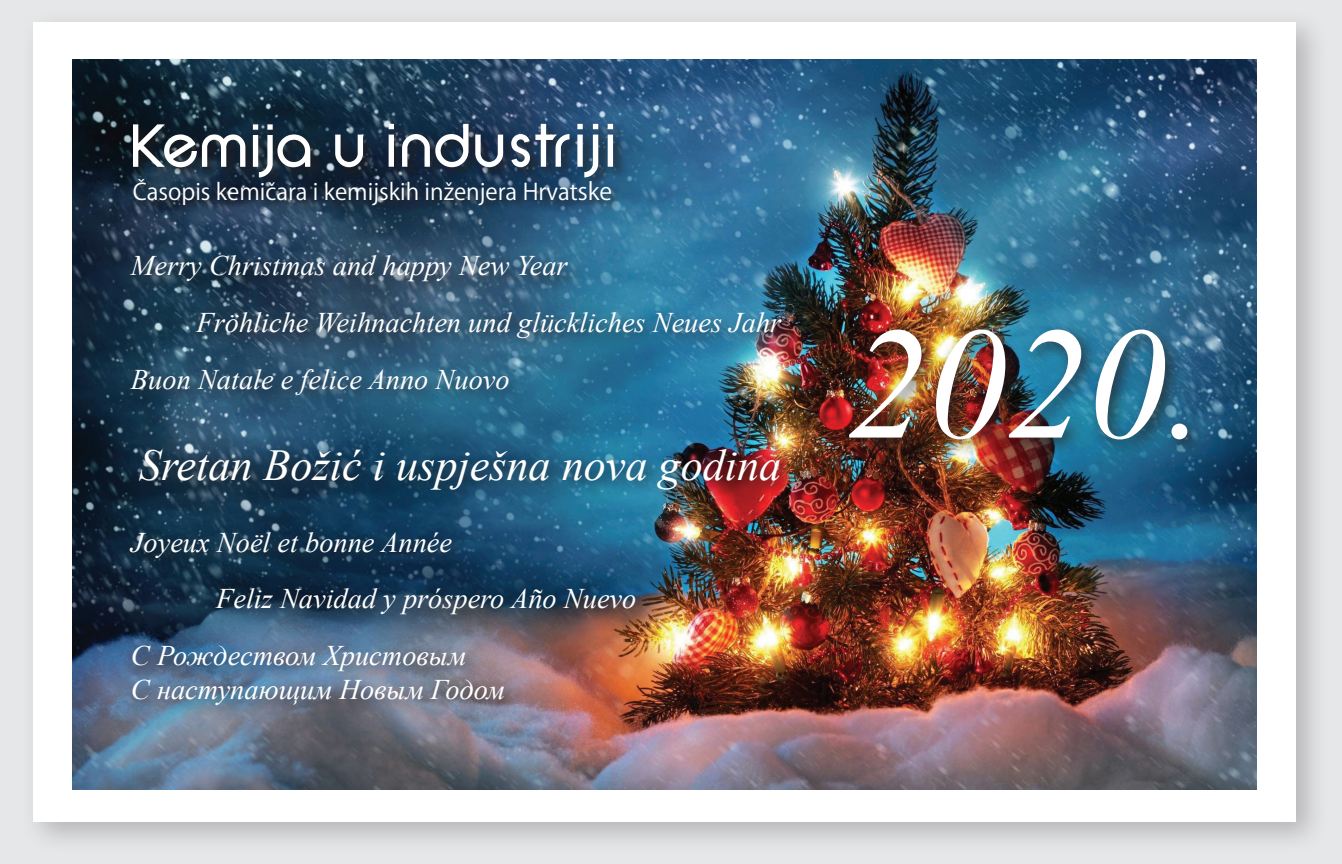
<style>
.page{position:relative;width:1342px;height:864px;background:#fff}
.page>*{position:absolute;margin:0;border:0;box-sizing:border-box;transform-origin:0 0}
.t1{font:italic 159.75px "Times New Roman";color:#fff}
.t2{font:italic 44.25px "Times New Roman";color:#fff}
.t3{font:italic 28.5px "Times New Roman";color:#fff}
.t4{font:22.75px "Koz Go Pr 6 N";color:#fff}
.s1{font-size:23.5px}
</style>
<div class="page">
<div style="left:0;top:0;width:1342px;height:863px;background:#e6e7e9"></div>
<div style="left:20px;top:8px;width:1310px;height:846px;background:#231f20;opacity:.25"></div>
<div style="left:34px;top:22px;width:1262px;height:799px;background:#fff"></div>
<img style="left:73px;top:60px;width:1183px;height:729px">
<div style="left:130px;top:121px;width:495px;height:96px;background:#231f20;opacity:.75"></div>
<svg style="left:133px;top:124px;width:177px;height:53px"></svg>
<svg style="left:335px;top:124px;width:278px;height:53px"></svg>
<div style="left:123px;top:248px;width:676px;height:475px;background:#231f20;opacity:.75"></div>
<div style="left:842px;top:322px;width:364px;height:136px;background:#231f20;opacity:.75"></div>
<p class="t4" style="left:133px;top:179px;width:481px">Časopis kemičara i kemijskih inženjera Hrvat<span class="s1">ske</span></p>
<p class="t3" style="left:131px;top:246px;width:438px">Merry Christmas and happy New Year</p>
<p class="t3" style="left:197px;top:303px;width:586px">Fröhliche Weihnachten und glückliches Neues Jahr</p>
<p class="t3" style="left:131px;top:359px;width:380px">Buon Natale e felice Anno Nuovo</p>
<p class="t2" style="left:139px;top:434px;width:644px">Sretan Božić i uspješna nova godina</p>
<p class="t3" style="left:131px;top:522px;width:323px">Joyeux Noël et bonne Année</p>
<p class="t3" style="left:216px;top:579px;width:422px">Feliz Navidad y próspero Año Nuevo</p>
<p class="t3" style="left:131px;top:635px;width:337px">С Рождеством Христовым</p>
<p class="t3" style="left:131px;top:669px;width:376px">С наступающим Новым Годом</p>
<p class="t1" style="left:847px;top:274px;width:361px">2020.</p>
</div>
